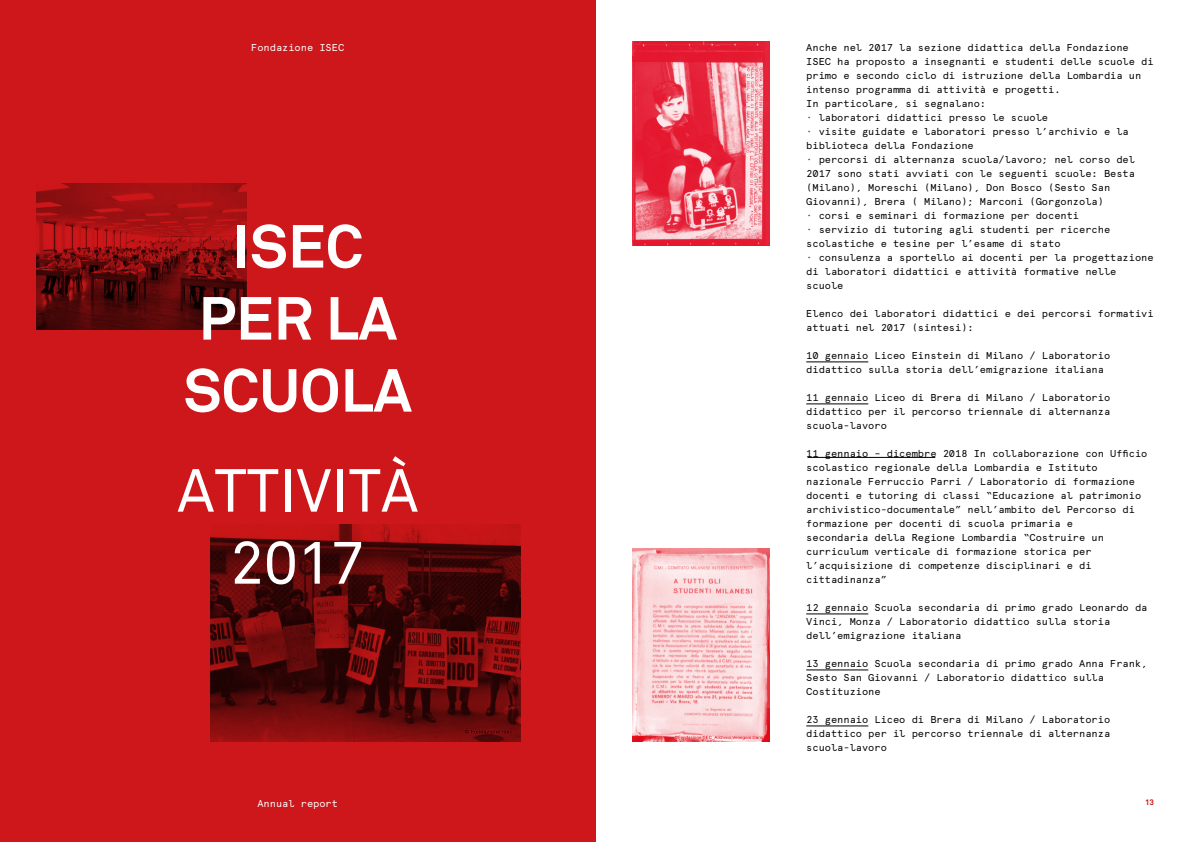
<style>
.page{position:relative;width:1191px;height:842px;background:#fff}
.page>*{position:absolute;margin:0;border:0;box-sizing:border-box;transform-origin:0 0}
.t1{font:700 60px "Akkurat";color:#fff}
.t2{font:60px "Akkurat";color:#fff}
.t3{font:10px/14px "Apercu Mono";color:#000}
.t4{font:10px "Apercu Mono";color:#fff}
.t5{font:700 8px "Akkurat";color:#cd171a}
.s1{color:#cd171a}
</style>
<div class="page">
<img style="left:632px;top:42px;width:137px;height:204px">
<img style="left:632px;top:548px;width:137px;height:193px">
<svg style="left:0;top:0;width:595px;height:842px;background:#b91417"></svg>
<hr style="left:806px;top:362px;width:62px;height:1px;background:#000">
<hr style="left:806px;top:404px;width:62px;height:1px;background:#000">
<hr style="left:806px;top:614px;width:62px;height:1px;background:#000">
<hr style="left:806px;top:670px;width:62px;height:1px;background:#000">
<hr style="left:806px;top:726px;width:62px;height:1px;background:#000">
<hr style="left:807px;top:457px;width:128px;height:1px;background:#000">
<div style="left:510px;top:795px;width:73px;height:30px;background:#cd171a"></div>
<p class="t4" style="left:251px;top:41px;width:95px">Fondazione ISEC</p>
<p class="t1" style="left:232px;top:209px;width:133px">ISEC</p>
<p class="t1" style="left:198px;top:281px;width:200px">PER LA</p>
<p class="t1" style="left:184px;top:353px;width:230px">SCUOLA</p>
<p class="t2" style="left:177px;top:456px;width:243px">ATTIVITÀ</p>
<p class="t2" style="left:230px;top:528px;width:136px">2017</p>
<p class="t4" style="left:257px;top:797px;width:82px">Annual report</p>
<p class="t3" style="left:806px;top:40px;width:349px">Anche nel 2017 la sezione didattica della Fondazione ISEC ha proposto a insegnanti e studenti delle scuole di primo e secondo ciclo di istruzione della Lombardia un intenso programma di attività e progetti.</p>
<p class="t3" style="left:806px;top:96px;width:181px">In particolare, si segnalano:</p>
<p class="t3" style="left:806px;top:110px;width:243px"><span class="s1">·</span> laboratori didattici presso le scuole</p>
<p class="t3" style="left:806px;top:124px;width:324px"><span class="s1">·</span> visite guidate e laboratori presso l’archivio e la biblioteca della Fondazione</p>
<p class="t3" style="left:806px;top:152px;width:330px"><span class="s1">·</span> percorsi di alternanza scuola/lavoro; nel corso del</p>
<p class="t3" style="left:806px;top:166px;width:330px">2017 sono stati avviati con le seguenti scuole: Besta (Milano), Moreschi (Milano), Don Bosco (Sesto San<br>Giovanni), Brera ( Milano); Marconi (Gorgonzola)</p>
<p class="t3" style="left:806px;top:208px;width:274px"><span class="s1">·</span> corsi e seminari di formazione per docenti</p>
<p class="t3" style="left:806px;top:222px;width:305px"><span class="s1">·</span> servizio di tutoring agli studenti per ricerche scolastiche e tesine per l’esame di stato</p>
<p class="t3" style="left:806px;top:250px;width:349px"><span class="s1">·</span> consulenza a sportello ai docenti per la progettazione di laboratori didattici e attività formative nelle scuole</p>
<p class="t3" style="left:806px;top:306px;width:349px">Elenco dei laboratori didattici e dei percorsi formativi attuati nel 2017 (sintesi):</p>
<p class="t3" style="left:806px;top:348px;width:305px">10 gennaio Liceo Einstein di Milano / Laboratorio didattico sulla storia dell’emigrazione italiana</p>
<p class="t3" style="left:806px;top:390px;width:305px;text-align:justify">11 gennaio Liceo di Brera di Milano / Laboratorio didattico per il percorso triennale di alternanza scuola-lavoro</p>
<p class="t3" style="left:806px;top:446px;width:342px">11 gennaio – dicembre 2018 In collaborazione con Ufficio scolastico regionale della Lombardia e Istituto nazionale Ferruccio Parri / Laboratorio di formazione docenti e tutoring di classi “Educazione al patrimonio archivistico-documentale” nell’ambito del Percorso di formazione per docenti di scuola primaria e<br>secondaria della Regione Lombardia “Costruire un curriculum verticale di formazione storica per l’acquisizione di competenze disciplinari e di cittadinanza”</p>
<p class="t3" style="left:806px;top:600px;width:343px">12 gennaio Scuola secondaria di primo grado Leonardo da<br>Vinci, Monza / Laboratorio didattico sulla storia</p>
<p class="t3" style="left:806px;top:628px;width:156px">dell’emigrazione italiana</p>
<p class="t3" style="left:806px;top:656px;width:343px">13 gennaio Scuola secondaria di primo grado Anna Frank,<br>Sesto San Giovanni / Laboratorio didattico sulla</p>
<p class="t3" style="left:806px;top:684px;width:76px">Costituzione</p>
<p class="t3" style="left:806px;top:712px;width:305px;text-align:justify">23 gennaio Liceo di Brera di Milano / Laboratorio didattico per il percorso triennale di alternanza scuola-lavoro</p>
<p class="t5" style="left:1145px;top:797px;width:11px">13</p>
</div>
